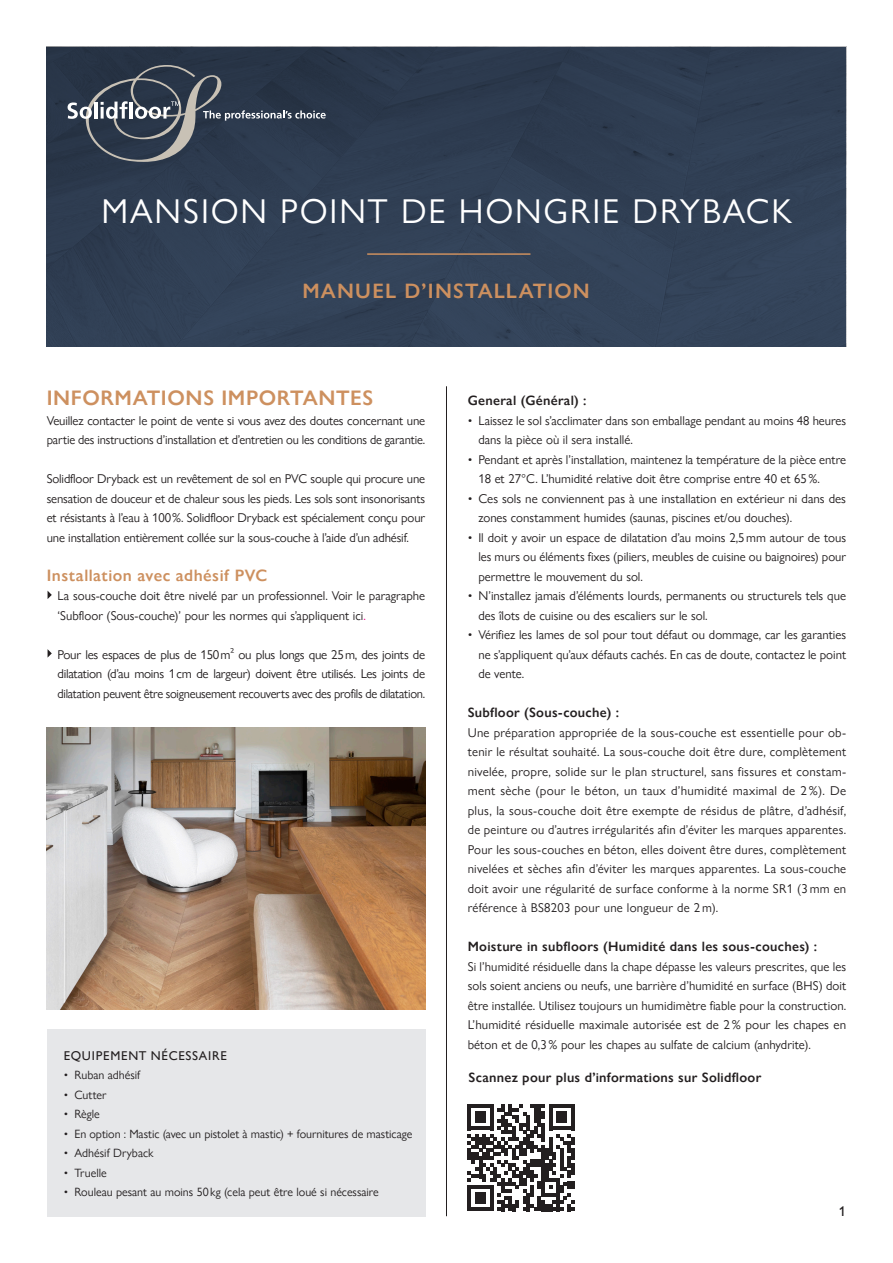
<style>
.page{position:relative;width:893px;height:1263px;background:#fff}
.page>*{position:absolute;margin:0;border:0;box-sizing:border-box;transform-origin:0 0}
.t1{font:34.5px "Gill Sans Nova";letter-spacing:.055em;color:#fff}
.t2{font:600 21px "Gill Sans Nova";letter-spacing:.03em;color:#cd905f}
.t3{font:600 20.85px "Gill Sans Nova";letter-spacing:.055em;color:#cd905f}
.t4{font:600 16.5px "Gill Sans Nova";letter-spacing:.03em;color:#cd905f}
.t5{font:500 13.95px "Gill Sans Nova";color:#231f20}
.t6{font:600 13.5px "Gill Sans Nova";letter-spacing:.02em;color:#231f20}
.t7{font:12.75px/19.5px "Gill Sans Nova";color:#231f20}
.t8{font:500 12.75px "Gill Sans Nova";letter-spacing:.05em;color:#231f20}
.t9{font:12px "Gill Sans Nova";color:#231f20}
.s1{color:#ed028c}
</style>
<div class="page">
<hr style="left:446px;top:386px;width:1px;height:830px;background:#231f20">
<img style="left:47px;top:47px;width:799px;height:300px">
<img style="left:47px;top:728px;width:378px;height:282px">
<div style="left:47px;top:1029px;width:378px;height:187px;background:#e6e7e9"></div>
<svg style="left:48px;top:591px;width:4px;height:8px"></svg>
<svg style="left:48px;top:649px;width:4px;height:8px"></svg>
<svg style="left:468px;top:1104px;width:106px;height:107px"></svg>
<hr style="left:367px;top:253px;width:163px;height:2px;background:#cd905f">
<svg style="left:68px;top:65px;width:258px;height:97px;background:#3e4958"></svg>
<h1 class="t1" style="left:102px;top:190px;width:692px">MANSION POINT DE HONGRIE DRYBACK</h1>
<h3 class="t3" style="left:302px;top:278px;width:289px">MANUEL D’INSTALLATION</h3>
<h2 class="t2" style="left:47px;top:385px;width:328px">INFORMATIONS IMPORTANTES</h2>
<p class="t7" style="left:47px;top:410px;width:380px">Veuillez contacter le point de vente si vous avez des doutes concernant une partie des instructions d’installation et d’entretien ou les conditions de garantie.</p>
<p class="t7" style="left:47px;top:469px;width:380px;text-align:justify">Solidfloor Dryback est un revêtement de sol en PVC souple qui procure une sensation de douceur et de chaleur sous les pieds. Les sols sont insonorisants et résistants à l’eau à 100%. Solidfloor Dryback est spécialement conçu pour une installation entièrement collée sur la sous-couche à l’aide d’un adhésif.</p>
<p class="t4" style="left:47px;top:565px;width:222px">Installation avec adhésif PVC</p>
<p class="t7" style="left:57px;top:586px;width:369px">La sous-couche doit être nivelé par un professionnel. Voir le paragraphe ‘Subfloor (Sous-couche)’ pour les normes qui s’appliquent ici<span class="s1">.</span></p>
<p class="t7" style="left:57px;top:644px;width:369px;text-align:justify">Pour les espaces de plus de 150m² ou plus longs que 25m, des joints de dilatation (d’au moins 1cm de largeur) doivent être utilisés. Les joints de dilatation peuvent être soigneusement recouverts avec des profils de dilatation.</p>
<p class="t8" style="left:64px;top:1047px;width:165px">EQUIPEMENT NÉCESSAIRE</p>
<p class="t9" style="left:64px;top:1068px;width:78px">• Ruban adhésif</p>
<p class="t9" style="left:64px;top:1087px;width:44px">• Cutter</p>
<p class="t9" style="left:64px;top:1107px;width:38px">• Règle</p>
<p class="t9" style="left:64px;top:1126px;width:350px">• En option : Mastic (avec un pistolet à mastic) + fournitures de masticage</p>
<p class="t9" style="left:64px;top:1146px;width:91px">• Adhésif Dryback</p>
<p class="t9" style="left:64px;top:1165px;width:44px">• Truelle</p>
<p class="t9" style="left:64px;top:1185px;width:316px">• Rouleau pesant au moins 50 kg (cela peut être loué si nécessaire</p>
<p class="t6" style="left:468px;top:392px;width:120px">General (Général) :</p>
<p class="t7" style="left:478px;top:410px;width:369px;text-indent:-11px">• Laissez le sol s’acclimater dans son emballage pendant au moins 48 heures dans la pièce où il sera installé.</p>
<p class="t7" style="left:478px;top:449px;width:369px;text-indent:-11px">• Pendant et après l’installation, maintenez la température de la pièce entre<br>18 et 27°C. L’humidité relative doit être comprise entre 40 et 65%.</p>
<p class="t7" style="left:478px;top:488px;width:369px;text-indent:-11px">• Ces sols ne conviennent pas à une installation en extérieur ni dans des zones constamment humides (saunas, piscines et/ou douches).</p>
<p class="t7" style="left:478px;top:527px;width:369px;text-align:justify;text-indent:-11px">• Il doit y avoir un espace de dilatation d’au moins 2,5mm autour de tous les murs ou éléments fixes (piliers, meubles de cuisine ou baignoires) pour permettre le mouvement du sol.</p>
<p class="t7" style="left:478px;top:586px;width:369px;text-indent:-11px">• N’installez jamais d’éléments lourds, permanents ou structurels tels que des îlots de cuisine ou des escaliers sur le sol.</p>
<p class="t7" style="left:478px;top:625px;width:369px;text-align:justify;text-indent:-11px">• Vérifiez les lames de sol pour tout défaut ou dommage, car les garanties ne s’appliquent qu’aux défauts cachés. En cas de doute, contactez le point de vente.</p>
<p class="t6" style="left:468px;top:704px;width:153px">Subfloor (Sous-couche) :</p>
<p class="t7" style="left:468px;top:722px;width:380px;text-align:justify">Une préparation appropriée de la sous-couche est essentielle pour ob&shy;tenir le résultat souhaité. La sous-couche doit être dure, complètement nivelée, propre, solide sur le plan structurel, sans fissures et constam&shy;ment sèche (pour le béton, un taux d’humidité maximal de 2 %). De plus, la sous-couche doit être exempte de résidus de plâtre, d’adhésif, de peinture ou d’autres irrégularités afin d’éviter les marques apparentes.<br>Pour les sous-couches en béton, elles doivent être dures, complètement nivelées et sèches afin d’éviter les marques apparentes. La sous-couche doit avoir une régularité de surface conforme à la norme SR1 (3mm en référence à BS8203 pour une longueur de 2m).</p>
<p class="t6" style="left:468px;top:938px;width:351px">Moisture in subfloors (Humidité dans les sous-couches) :</p>
<p class="t7" style="left:468px;top:956px;width:380px;text-align:justify">Si l’humidité résiduelle dans la chape dépasse les valeurs prescrites, que les sols soient anciens ou neufs, une barrière d’humidité en surface (BHS) doit être installée. Utilisez toujours un humidimètre fiable pour la construction.<br>L’humidité résiduelle maximale autorisée est de 2% pour les chapes en béton et de 0,3% pour les chapes au sulfate de calcium (anhydrite).</p>
<p class="t6" style="left:469px;top:1069px;width:294px">Scannez pour plus d’informations sur Solidfloor</p>
<p class="t5" style="left:839px;top:1203px;width:8px">1</p>
</div>
